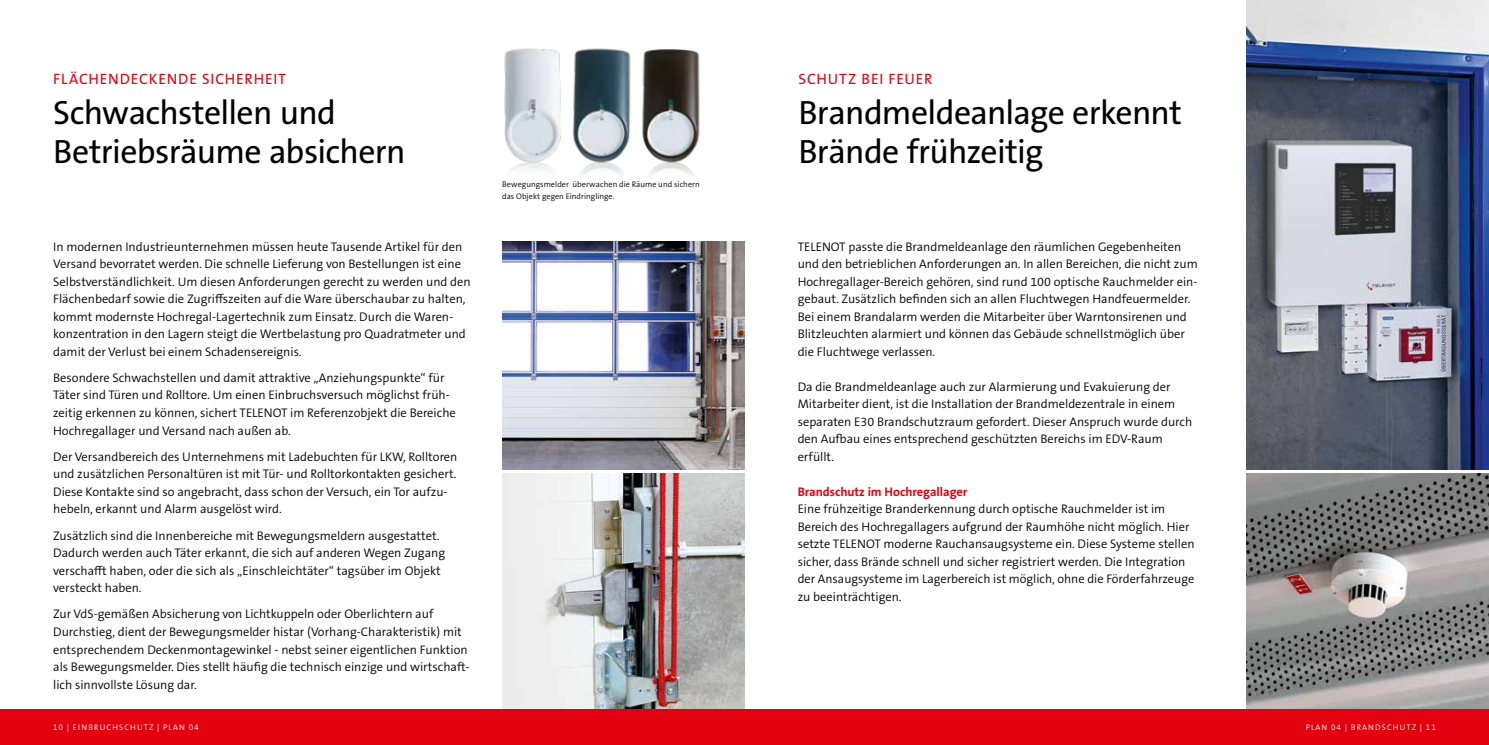
<style>
.page{position:relative;width:1489px;height:745px;background:#fff}
.page>*{position:absolute;margin:0;border:0;box-sizing:border-box;transform-origin:0 0}
.t1{font:33.75px/39.4px "The Sans B Plus W5 Plain";letter-spacing:-.02em;color:#000}
.t2{font:15px "The Sans B Plus W5 Plain";letter-spacing:.06em;color:#e3000f}
.t3{font:300 12.5px/17.5px "The Sans B Plus W4";color:#000}
.t4{font:700 12.5px "The Sans B Plus W7";color:#e3000f}
.t5{font:300 8.12px/12.5px "The Sans B Plus W4";letter-spacing:.005em;color:#000}
.t6{font:300 8.12px "The Sans B Plus W4";letter-spacing:.135em;color:#fff}
</style>
<div class="page">
<img style="left:502px;top:473px;width:242px;height:236px">
<img style="left:502px;top:242px;width:242px;height:227px">
<img style="left:1246px;top:0;width:242px;height:469px">
<img style="left:1246px;top:473px;width:242px;height:236px">
<img style="left:504px;top:48px;width:57px;height:114px">
<img style="left:511px;top:162px;width:41px;height:10px">
<img style="left:572px;top:48px;width:59px;height:102px">
<img style="left:642px;top:49px;width:58px;height:101px">
<img style="left:578px;top:150px;width:46px;height:25px">
<img style="left:648px;top:150px;width:46px;height:25px">
<div style="left:0;top:709px;width:744px;height:35px;background:#e3000f"></div>
<div style="left:744px;top:709px;width:744px;height:35px;background:#e3000f"></div>
<p class="t2" style="left:53px;top:69px;width:234px">FLÄCHENDECKENDE SICHERHEIT</p>
<h1 class="t1" style="left:53px;top:92px;width:354px">Schwachstellen und<br>Betriebsräume absichern</h1>
<p class="t5" style="left:502px;top:178px;width:199px">Bewegungsmelder überwachen die Räume und sichern das Objekt gegen Eindringlinge.</p>
<p class="t2" style="left:798px;top:69px;width:135px">SCHUTZ BEI FEUER</p>
<h1 class="t1" style="left:798px;top:92px;width:385px">Brandmeldeanlage erkennt<br>Brände frühzeitig</h1>
<p class="t3" style="left:53px;top:237px;width:419px">In modernen Industrieunternehmen müssen heute Tausende Artikel für den Versand bevorratet werden. Die schnelle Lieferung von Bestellungen ist eine Selbstverständlichkeit. Um diesen Anforderungen gerecht zu werden und den Flächenbedarf sowie die Zugriffszeiten auf die Ware überschaubar zu halten, kommt modernste Hochregal-Lagertechnik zum Einsatz. Durch die Waren&shy;konzentration in den Lagern steigt die Wertbelastung pro Quadratmeter und damit der Verlust bei einem Schadensereignis.</p>
<p class="t3" style="left:53px;top:369px;width:404px">Besondere Schwachstellen und damit attraktive „Anziehungspunkte“ für Täter sind Türen und Rolltore. Um einen Einbruchsversuch möglichst früh&shy;zeitig erkennen zu können, sichert TELENOT im Referenzobjekt die Bereiche Hochregallager und Versand nach außen ab.</p>
<p class="t3" style="left:53px;top:447px;width:406px">Der Versandbereich des Unternehmens mit Ladebuchten für LKW, Rolltoren und zusätzlichen Personaltüren ist mit Tür- und Rolltorkontakten gesichert.<br>Diese Kontakte sind so angebracht, dass schon der Versuch, ein Tor aufzu&shy;hebeln, erkannt und Alarm ausgelöst wird.</p>
<p class="t3" style="left:53px;top:526px;width:393px">Zusätzlich sind die Innenbereiche mit Bewegungsmeldern ausgestattet.<br>Dadurch werden auch Täter erkannt, die sich auf anderen Wegen Zugang verschafft haben, oder die sich als „Einschleichtäter“ tagsüber im Objekt versteckt haben.</p>
<p class="t3" style="left:53px;top:605px;width:418px">Zur VdS-gemäßen Absicherung von Lichtkuppeln oder Oberlichtern auf Durchstieg, dient der Bewegungsmelder histar (Vorhang-Charakteristik) mit entsprechendem Deckenmontagewinkel - nebst seiner eigentlichen Funktion als Bewegungsmelder. Dies stellt häufig die technisch einzige und wirtschaft&shy;lich sinnvollste Lösung dar.</p>
<p class="t6" style="left:53px;top:721px;width:147px">10 | EINBRUCHSCHUTZ | PLAN 04</p>
<p class="t6" style="left:1305px;top:721px;width:132px">PLAN 04 | BRANDSCHUTZ | 11</p>
<p class="t3" style="left:797px;top:237px;width:401px">TELENOT passte die Brandmeldeanlage den räumlichen Gegebenheiten und den betrieblichen Anforderungen an. In allen Bereichen, die nicht zum Hochregallager-Bereich gehören, sind rund 100 optische Rauchmelder ein&shy;gebaut. Zusätzlich befinden sich an allen Fluchtwegen Handfeuermelder.<br>Bei einem Brandalarm werden die Mitarbeiter über Warntonsirenen und Blitzleuchten alarmiert und können das Gebäude schnellstmöglich über die Fluchtwege verlassen.</p>
<p class="t3" style="left:797px;top:377px;width:396px">Da die Brandmeldeanlage auch zur Alarmierung und Evakuierung der Mitarbeiter dient, ist die Installation der Brandmeldezentrale in einem separaten E30 Brandschutzraum gefordert. Dieser Anspruch wurde durch den Aufbau eines entsprechend geschützten Bereichs im EDV-Raum erfüllt.</p>
<p class="t4" style="left:797px;top:483px;width:171px">Brandschutz im Hochregallager</p>
<p class="t3" style="left:797px;top:500px;width:398px">Eine frühzeitige Branderkennung durch optische Rauchmelder ist im Bereich des Hochregallagers aufgrund der Raumhöhe nicht möglich. Hier setzte TELENOT moderne Rauchansaugsysteme ein. Diese Systeme stellen sicher, dass Brände schnell und sicher registriert werden. Die Integration der Ansaugsysteme im Lagerbereich ist möglich, ohne die Förderfahrzeuge zu beeinträchtigen.</p>
</div>
